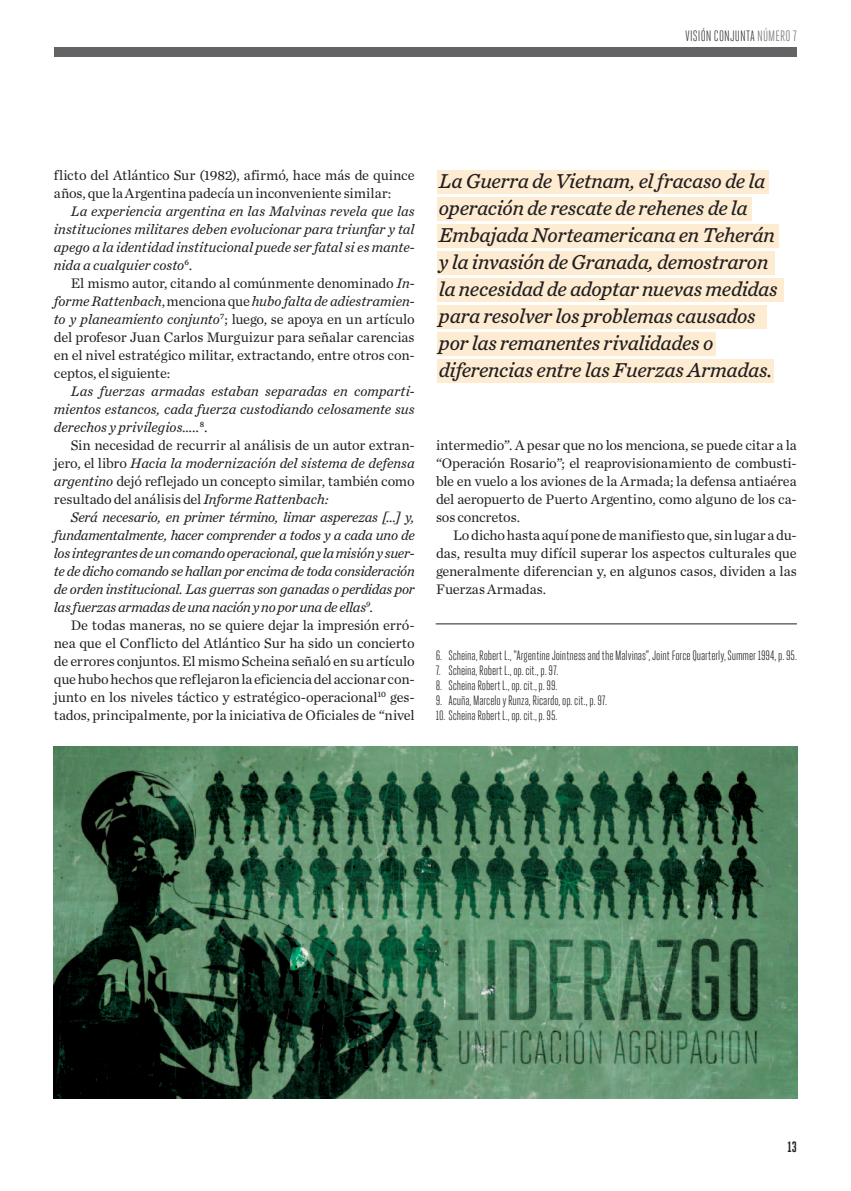
<style>
.page{position:relative;width:851px;height:1191px;background:#fff}
.page>*{position:absolute;margin:0;border:0;box-sizing:border-box;transform-origin:0 0}
.t1{font:italic 21px/27px "Chronicle Text G4";letter-spacing:-.01em;color:#231f20}
.t2{font:15px "Heroic Condensed";letter-spacing:.005em;color:#3e3e3f}
.t3{font:700 15px "Heroic Condensed";color:#231f20}
.t4{font:14.4px/18px "Chronicle Text G1";letter-spacing:-.01em;color:#231f20;text-align:justify}
.t5{font:italic 14.4px/18px "Chronicle Text G2";letter-spacing:-.005em;color:#231f20;text-align:justify}
.t6{font:13.5px "Heroic Condensed";letter-spacing:-.005em;color:#231f20}
.s1{color:#76787b}
.s2{font-family:"Chronicle Text G2";font-style:italic}
.s3{font-family:"Chronicle Text G1";font-style:normal}
</style>
<div class="page">
<div style="left:437px;top:170px;width:332px;height:23px;background:#feecd2"></div>
<div style="left:437px;top:224px;width:341px;height:23px;background:#feecd2"></div>
<div style="left:437px;top:359px;width:337px;height:23px;background:#feecd2"></div>
<div style="left:437px;top:305px;width:330px;height:23px;background:#feecd2"></div>
<div style="left:437px;top:197px;width:314px;height:23px;background:#feecd2"></div>
<div style="left:437px;top:278px;width:346px;height:23px;background:#feecd2"></div>
<div style="left:437px;top:251px;width:338px;height:23px;background:#feecd2"></div>
<div style="left:437px;top:332px;width:279px;height:23px;background:#feecd2"></div>
<img style="left:54px;top:747px;width:743px;height:351px">
<hr style="left:435px;top:623px;width:361px;height:1px;background:#231f20">
<div style="left:54px;top:48px;width:742px;height:9px;background:#636366"></div>
<p class="t2" style="left:685px;top:28px;width:113px">VISIÓN CONJUNTA <span class="s1">NÚMERO 7</span></p>
<p class="t4" style="left:54px;top:165px;width:362px">flicto del Atlántico Sur (1982), afirmó, hace más de quince años, que la Argentina padecía un inconveniente similar:</p>
<p class="t5" style="left:54px;top:201px;width:362px;text-indent:17px">La experiencia argentina en las Malvinas revela que las instituciones militares deben evolucionar para triunfar y tal apego a la identidad institucional puede ser fatal si es mante&shy;nida a cualquier costo<sup>6</sup>.</p>
<p class="t4" style="left:71px;top:273px;width:345px">El mismo autor, citando al comúnmente denominado <span class="s2">In-</span></p>
<p class="t5" style="left:54px;top:291px;width:362px">forme Rattenbach<span class="s3">, menciona que</span> hubo falta de adiestramien-</p>
<p class="t4" style="left:54px;top:309px;width:362px"><span class="s2">to y planeamiento conjunto</span><sup>7</sup>; luego, se apoya en un artículo del profesor Juan Carlos Murguizur para señalar carencias en el nivel estratégico militar, extractando, entre otros con&shy;ceptos, el siguiente:</p>
<p class="t5" style="left:54px;top:381px;width:362px;text-indent:17px">Las fuerzas armadas estaban separadas en comparti&shy;mientos estancos, cada fuerza custodiando celosamente sus derechos y privilegios…..<sup>8</sup>.</p>
<p class="t4" style="left:71px;top:435px;width:345px">Sin necesidad de recurrir al análisis de un autor extran-</p>
<p class="t5" style="left:54px;top:453px;width:362px"><span class="s3">jero, el libro</span> Hacia la modernización del sistema de defensa</p>
<p class="t4" style="left:54px;top:471px;width:362px"><span class="s2">argentino</span> dejó reflejado un concepto similar, también como resultado del análisis del <span class="s2">Informe Rattenbach:</span></p>
<p class="t5" style="left:54px;top:507px;width:362px;text-indent:17px">Será necesario, en primer término, limar asperezas […] y, fundamentalmente, hacer comprender a todos y a cada uno de los integrantes de un comando operacional, que la misión y suer&shy;te de dicho comando se hallan por encima de toda consideración de orden institucional. Las guerras son ganadas o perdidas por las fuerzas armadas de una nación y no por una de ellas<sup>9</sup>.</p>
<p class="t4" style="left:54px;top:615px;width:362px;text-indent:17px">De todas maneras, no se quiere dejar la impresión erró&shy;nea que el Conflicto del Atlántico Sur ha sido un concierto de errores conjuntos. El mismo Scheina señaló en su artículo que hubo hechos que reflejaron la eficiencia del accionar con&shy;junto en los niveles táctico y estratégico-operacional<sup>10</sup> ges&shy;tados, principalmente, por la iniciativa de Oficiales de “nivel</p>
<p class="t1" style="left:439px;top:166px;width:340px">La Guerra de Vietnam, el fracaso de la operación de rescate de rehenes de la Embajada Norteamericana en Teherán y la invasión de Granada, demostraron la necesidad de adoptar nuevas medidas para resolver los problemas causados por las remanentes rivalidades o diferencias entre las Fuerzas Armadas.</p>
<p class="t4" style="left:436px;top:435px;width:362px">intermedio”. A pesar que no los menciona, se puede citar a la “Operación Rosario”; el reaprovisionamiento de combusti&shy;ble en vuelo a los aviones de la Armada; la defensa antiaérea del aeropuerto de Puerto Argentino, como alguno de los ca&shy;sos concretos.</p>
<p class="t4" style="left:436px;top:525px;width:362px;text-indent:17px">Lo dicho hasta aquí pone de manifiesto que, sin lugar a du&shy;das, resulta muy difícil superar los aspectos culturales que generalmente diferencian y, en algunos casos, dividen a las Fuerzas Armadas.</p>
<p class="t6" style="left:435px;top:648px;width:363px">6. Scheina, Robert L., “Argentine Jointness and the Malvinas”, Joint Force Quarterly, Summer 1994, p. 95.</p>
<p class="t6" style="left:435px;top:663px;width:124px">7. Scheina, Robert L., op. cit., p. 97.</p>
<p class="t6" style="left:435px;top:678px;width:123px">8. Scheina Robert L., op. cit., p. 99.</p>
<p class="t6" style="left:435px;top:693px;width:173px">9. Acuña, Marcelo y Runza, Ricardo, op. cit., p. 97.</p>
<p class="t6" style="left:435px;top:708px;width:123px">10. Scheina Robert L., op. cit., p. 95.</p>
<p class="t3" style="left:787px;top:1139px;width:11px">13</p>
</div>
